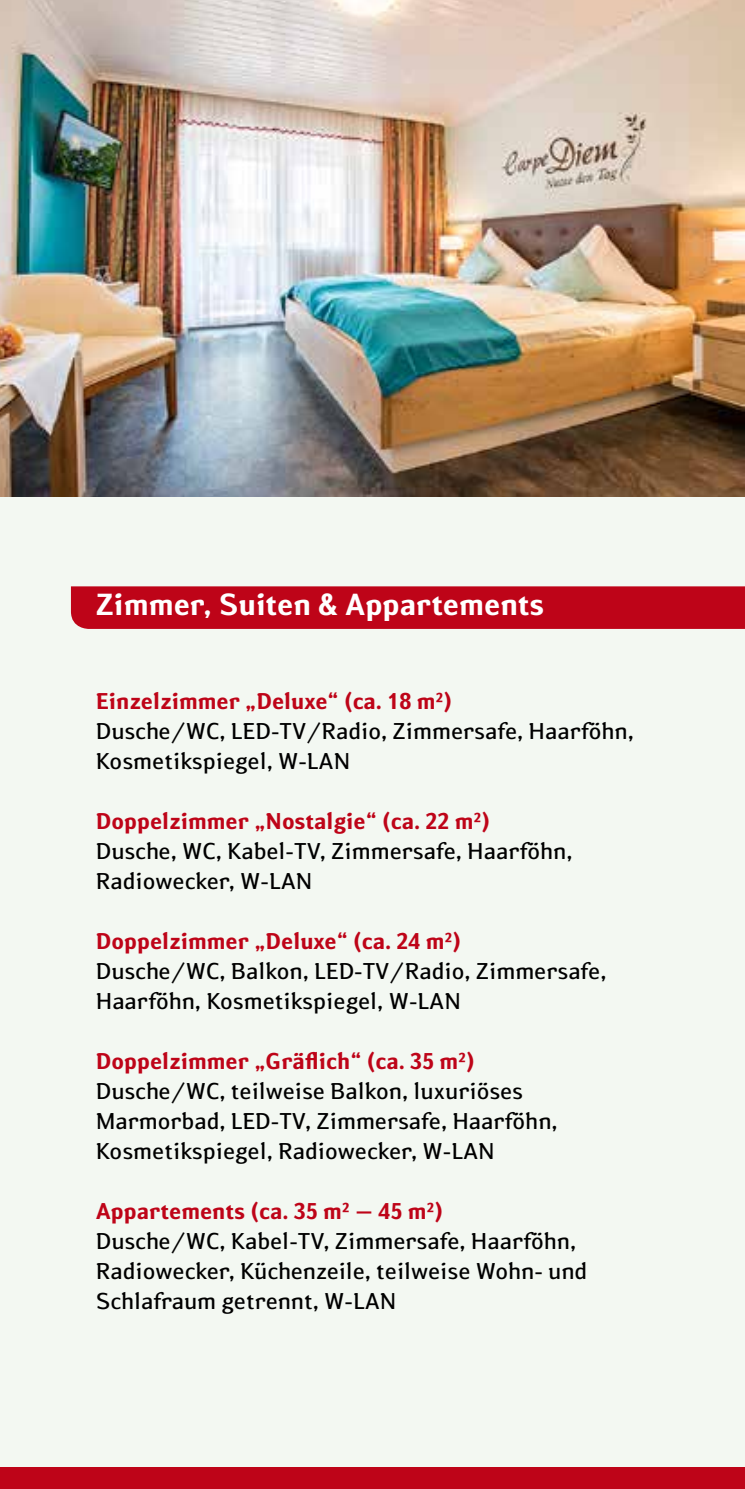
<style>
.page{position:relative;width:745px;height:1489px;background:#fff}
.page>*{position:absolute;margin:0;border:0;box-sizing:border-box;transform-origin:0 0}
.t1{font:700 30px "Bad Birnbach Susan";color:#fff}
.t2{font:22.5px/30px "Bad Birnbach Susan";color:#000}
.t3{font:700 22.5px "Bad Birnbach Susan";color:#be0418}
</style>
<div class="page">
<div style="left:0;top:0;width:744px;height:1488px;background:#f3f8f2"></div>
<img style="left:0;top:0;width:744px;height:496px">
<div style="left:71px;top:586px;width:673px;height:43px;background:#be0418"></div>
<div style="left:0;top:1467px;width:744px;height:21px;background:#be0418"></div>
<h1 class="t1" style="left:96px;top:584px;width:449px">Zimmer, Suiten &amp; Appartements</h1>
<p class="t3" style="left:96px;top:686px;width:358px">Einzelzimmer „Deluxe“ (ca. 18 m²)</p>
<p class="t2" style="left:96px;top:716px;width:539px">Dusche/WC, LED-TV/Radio, Zimmersafe, Haarföhn,<br>Kosmetikspiegel, W-LAN</p>
<p class="t3" style="left:96px;top:806px;width:396px">Doppelzimmer „Nostalgie“ (ca. 22 m²)</p>
<p class="t2" style="left:96px;top:836px;width:478px">Dusche, WC, Kabel-TV, Zimmersafe, Haarföhn,<br>Radiowecker, W-LAN</p>
<p class="t3" style="left:96px;top:926px;width:367px">Doppelzimmer „Deluxe“ (ca. 24 m²)</p>
<p class="t2" style="left:96px;top:956px;width:512px">Dusche/WC, Balkon, LED-TV/Radio, Zimmersafe,<br>Haarföhn, Kosmetikspiegel, W-LAN</p>
<p class="t3" style="left:96px;top:1046px;width:380px">Doppelzimmer „Gräflich“ (ca. 35 m²)</p>
<p class="t2" style="left:96px;top:1076px;width:463px">Dusche/WC, teilweise Balkon, luxuriöses<br>Marmorbad, LED-TV, Zimmersafe, Haarföhn,<br>Kosmetikspiegel, Radiowecker, W-LAN</p>
<p class="t3" style="left:96px;top:1196px;width:349px">Appartements (ca. 35 m² – 45 m²)</p>
<p class="t2" style="left:96px;top:1226px;width:492px">Dusche/WC, Kabel-TV, Zimmersafe, Haarföhn,<br>Radiowecker, Küchenzeile, teilweise Wohn- und<br>Schlafraum getrennt, W-LAN</p>
</div>
